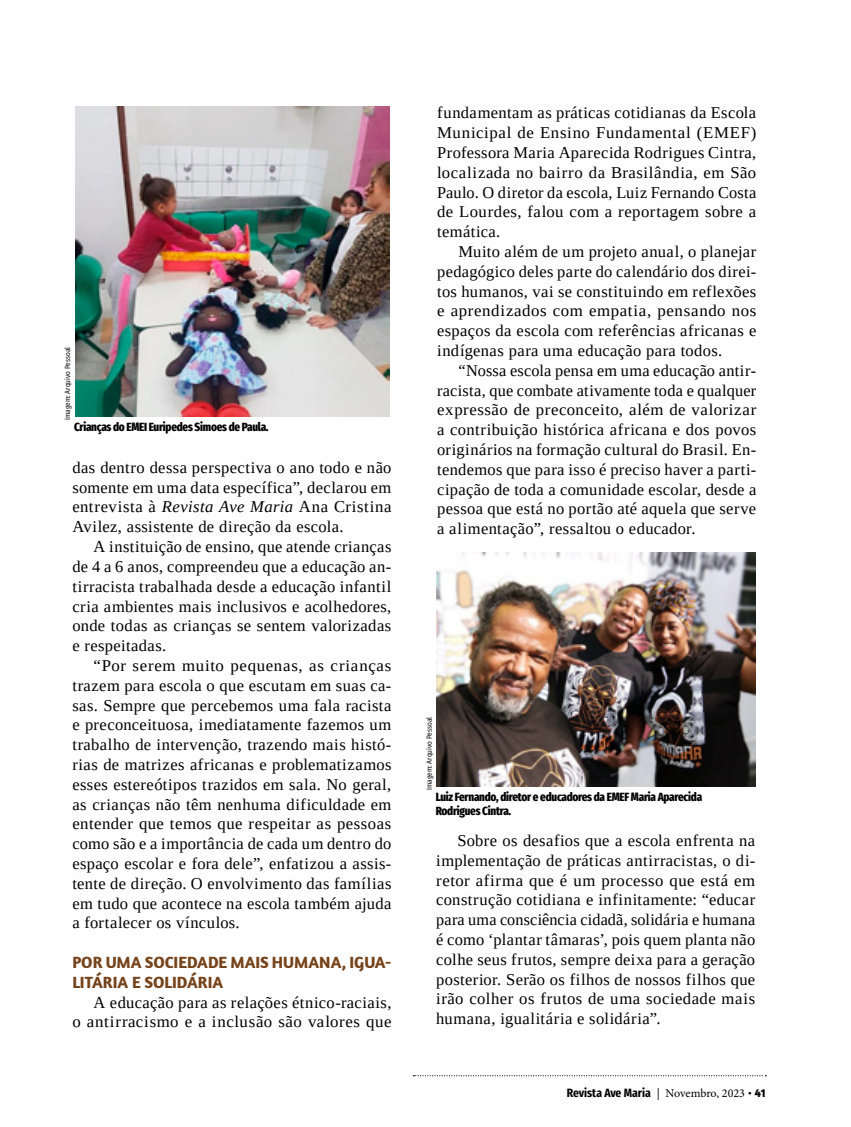
<style>
.page{position:relative;width:851px;height:1127px;background:#fff}
.page>*{position:absolute;margin:0;border:0;box-sizing:border-box;transform-origin:0 0}
.t1{font:16.5px/19.8px "Tinos";letter-spacing:.025em;color:#000;text-align:justify}
.t2{font:700 16.5px/19.8px "Amaranth";color:#76431b}
.t3{font:800 extra-condensed 12px/14.4px "Fira Sans";letter-spacing:-.02em;color:#000}
.t4{font:700 12px "Fira Sans Condensed";color:#000}
.t5{font:7.5px "Fira Sans Condensed";color:#000}
.s1{font-style:italic}
.s2{font-family:"Minion Pro";font-weight:400}
.s3{font-family:"Amaranth"}
</style>
<div class="page">
<img style="left:75px;top:107px;width:314px;height:309px">
<img style="left:436px;top:553px;width:319px;height:234px">
<svg style="left:413px;top:1075px;width:353px;height:1px"></svg>
<p class="t5" style="left:61px;top:420px;width:75px;rotate:-90deg">Imagem: Arquivo Pessoal</p>
<p class="t3" style="left:74px;top:418px;width:196px">Crianças do EMEI Euripedes Simoes de Paula.</p>
<p class="t1" style="left:72px;top:457px;width:320px">das dentro dessa perspectiva o ano todo e não somente em uma data específica”, declarou em entrevista à <span class="s1">Revista Ave Maria</span> Ana Cristina Avilez, assistente de direção da escola.</p>
<p class="t1" style="left:72px;top:536px;width:320px;text-indent:21px">A instituição de ensino, que atende crianças de 4 a 6 anos, compreendeu que a educação an&shy;tirracista trabalhada desde a educação infantil cria ambientes mais inclusivos e acolhedores, onde todas as crianças se sentem valorizadas e respeitadas.</p>
<p class="t1" style="left:72px;top:655px;width:320px;text-indent:21px">“Por serem muito pequenas, as crianças trazem para escola o que escutam em suas ca&shy;sas. Sempre que percebemos uma fala racista e preconceituosa, imediatamente fazemos um trabalho de intervenção, trazendo mais histó&shy;rias de matrizes africanas e problematizamos esses estereótipos trazidos em sala. No geral, as crianças não têm nenhuma dificuldade em entender que temos que respeitar as pessoas como são e a importância de cada um dentro do espaço escolar e fora dele”, enfatizou a assis&shy;tente de direção. O envolvimento das famílias em tudo que acontece na escola também ajuda a fortalecer os vínculos.</p>
<p class="t2" style="left:72px;top:952px;width:320px">POR UMA SOCIEDADE MAIS HUMANA, IGUA-<br>LITÁRIA E SOLIDÁRIA</p>
<p class="t1" style="left:72px;top:992px;width:320px;text-align:right">A educação para as relações étnico-raciais,<br>o antirracismo e a inclusão são valores que</p>
<p class="t1" style="left:437px;top:103px;width:320px">fundamentam as práticas cotidianas da Escola Municipal de Ensino Fundamental (EMEF)<br>Professora Maria Aparecida Rodrigues Cintra, localizada no bairro da Brasilândia, em São Paulo. O diretor da escola, Luiz Fernando Costa de Lourdes, falou com a reportagem sobre a temática.</p>
<p class="t1" style="left:437px;top:241px;width:320px;text-indent:21px">Muito além de um projeto anual, o planejar pedagógico deles parte do calendário dos direi&shy;tos humanos, vai se constituindo em reflexões e aprendizados com empatia, pensando nos espaços da escola com referências africanas e indígenas para uma educação para todos.</p>
<p class="t1" style="left:437px;top:360px;width:320px;text-indent:21px">“Nossa escola pensa em uma educação antir&shy;racista, que combate ativamente toda e qualquer expressão de preconceito, além de valorizar a contribuição histórica africana e dos povos originários na formação cultural do Brasil. En&shy;tendemos que para isso é preciso haver a parti&shy;cipação de toda a comunidade escolar, desde a pessoa que está no portão até aquela que serve a alimentação”, ressaltou o educador.</p>
<p class="t5" style="left:422px;top:790px;width:75px;rotate:-90deg">Imagem: Arquivo Pessoal</p>
<p class="t3" style="left:435px;top:788px;width:268px">Luiz Fernando, diretor e educadores da EMEF Maria Aparecida<br>Rodrigues Cintra.</p>
<p class="t1" style="left:436px;top:830px;width:320px;text-indent:21px">Sobre os desafios que a escola enfrenta na implementação de práticas antirracistas, o di&shy;retor afirma que é um processo que está em construção cotidiana e infinitamente: “educar para uma consciência cidadã, solidária e humana é como ‘plantar tâmaras’, pois quem planta não colhe seus frutos, sempre deixa para a geração posterior. Serão os filhos de nossos filhos que irão colher os frutos de uma sociedade mais humana, igualitária e solidária”.</p>
<p class="t4" style="left:566px;top:1082px;width:201px">Revista Ave Maria <span class="s2">| Novembro, 2023</span> <span class="s3">• 41</span></p>
</div>
